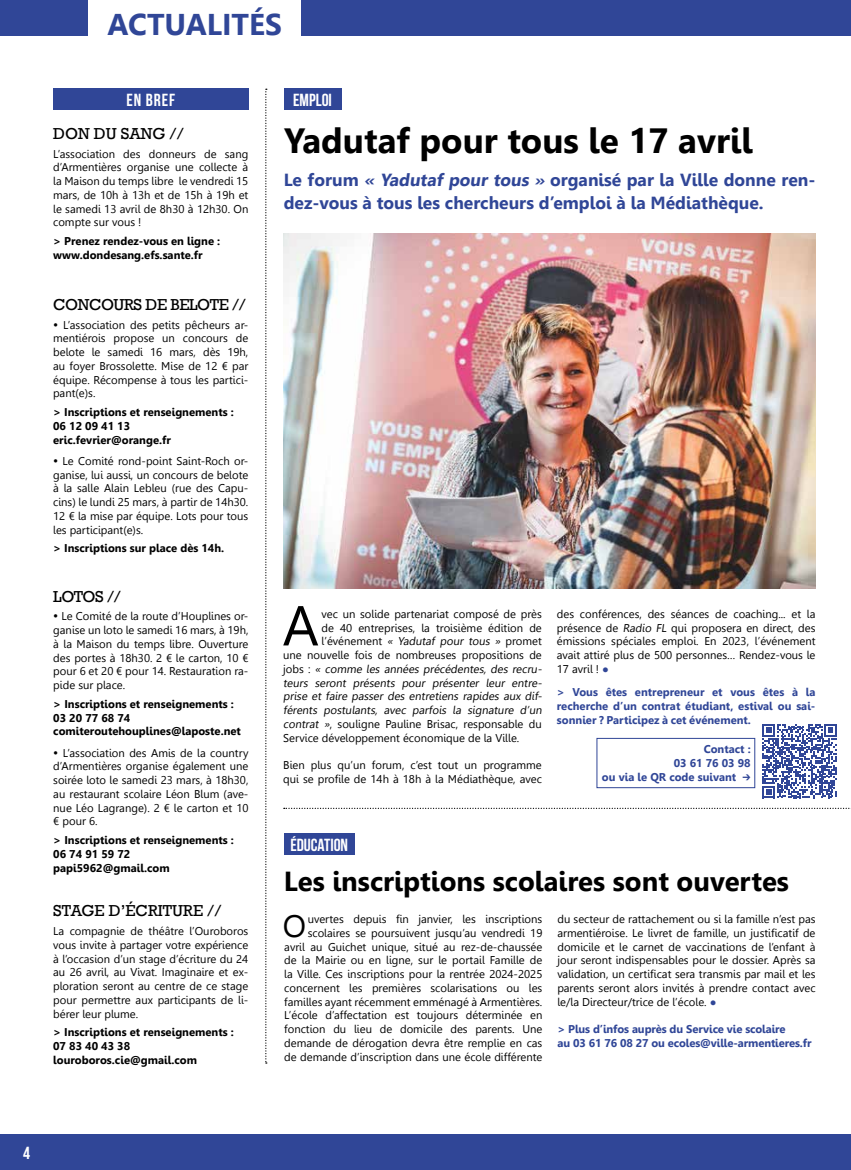
<style>
.page{position:relative;width:851px;height:1170px;background:#fff}
.page>*{position:absolute;margin:0;border:0;box-sizing:border-box;transform-origin:0 0}
.t1{font:56.12px "Leelawadee";color:#000}
.t2{font:700 35px "Leelawadee";color:#000}
.t3{font:30.88px "Leelawadee";color:#000}
.t4{font:700 30px "Leelawadee";color:#304697}
.t5{font:700 27.5px "Leelawadee";color:#000}
.t6{font:700 17.5px/22.5px "Leelawadee";color:#304697}
.t7{font:700 17.5px "Bebas Neue";color:#fff}
.t8{font:16.25px "Rockwell";color:#000}
.t9{font:16.25px "Rockwell";letter-spacing:-.025em;color:#000}
.t10{font:11.25px/13.8px "Leelawadee";color:#000;text-align:justify}
.t11{font:700 11.25px/13.8px "Leelawadee";color:#000}
.t12{font:700 11.25px/13.8px "Leelawadee";color:#304697}
.s1{font-family:"Impact";color:#304697}
.s2{font-family:"Lemur"}
</style>
<div class="page">
<div style="left:0;top:0;width:850px;height:35px;background:#304697"></div>
<div style="left:0;top:1134px;width:850px;height:35px;background:#304697"></div>
<div style="left:88px;top:0;width:213px;height:39px;background:#fff"></div>
<div style="left:284px;top:89px;width:57px;height:21px;background:#304697"></div>
<div style="left:284px;top:833px;width:70px;height:21px;background:#304697"></div>
<svg style="left:265px;top:89px;width:2px;height:974px"></svg>
<div style="left:53px;top:89px;width:195px;height:21px;background:#304697"></div>
<img style="left:284px;top:234px;width:531px;height:354px">
<svg style="left:284px;top:807px;width:566px;height:1px"></svg>
<div style="left:596px;top:737px;width:159px;height:51px;border:1px solid #304697"></div>
<svg style="left:762px;top:724px;width:74px;height:74px"></svg>
<h3 class="t4" style="left:108px;top:8px;width:176px">ACTUALITÉS</h3>
<h3 class="t7" style="left:126px;top:90px;width:50px">EN BREF</h3>
<h3 class="t8" style="left:53px;top:124px;width:132px">DON DU SANG //</h3>
<p class="t10" style="left:53px;top:147px;width:197px">L’association des donneurs de sang d’Armentières organise une collecte à la Maison du temps libre le vendredi 15 mars, de 10h à 13h et de 15h à 19h et le samedi 13 avril de 8h30 à 12h30. On compte sur vous !</p>
<p class="t11" style="left:53px;top:234px;width:169px">&gt; Prenez rendez-vous en ligne : www.dondesang.efs.sante.fr</p>
<h3 class="t9" style="left:53px;top:295px;width:194px">CONCOURS DE BELOTE //</h3>
<p class="t10" style="left:53px;top:318px;width:197px">• L’association des petits pêcheurs ar&shy;mentiérois propose un concours de belote le samedi 16 mars, dès 19h, au foyer Brossolette. Mise de 12 € par équipe. Récompense à tous les partici&shy;pant(e)s.</p>
<p class="t11" style="left:53px;top:405px;width:182px">&gt; Inscriptions et renseignements :<br>06 12 09 41 13 eric.fevrier@orange.fr</p>
<p class="t10" style="left:53px;top:454px;width:197px">• Le Comité rond-point Saint-Roch or&shy;ganise, lui aussi, un concours de belote à la salle Alain Lebleu (rue des Capu&shy;cins) le lundi 25 mars, à partir de 14h30.<br>12 € la mise par équipe. Lots pour tous les participant(e)s.</p>
<p class="t11" style="left:53px;top:541px;width:172px">&gt; Inscriptions sur place dès 14h.</p>
<h3 class="t9" style="left:53px;top:586px;width:69px">LOTOS //</h3>
<p class="t10" style="left:53px;top:609px;width:197px">• Le Comité de la route d’Houplines or&shy;ganise un loto le samedi 16 mars, à 19h, à la Maison du temps libre. Ouverture des portes à 18h30. 2 € le carton, 10 € pour 6 et 20 € pour 14. Restauration ra&shy;pide sur place.</p>
<p class="t11" style="left:53px;top:697px;width:189px">&gt; Inscriptions et renseignements :<br>03 20 77 68 74 comiteroutehouplines@laposte.net</p>
<p class="t10" style="left:53px;top:745px;width:197px">• L’association des Amis de la country d’Armentières organise également une soirée loto le samedi 23 mars, à 18h30, au restaurant scolaire Léon Blum (ave&shy;nue Léo Lagrange). 2 € le carton et 10 € pour 6.</p>
<p class="t11" style="left:53px;top:833px;width:182px">&gt; Inscriptions et renseignements :<br>06 74 91 59 72 papi5962@gmail.com</p>
<h3 class="t8" style="left:53px;top:901px;width:170px">STAGE D’ÉCRITURE //</h3>
<p class="t10" style="left:53px;top:924px;width:197px">La compagnie de théâtre l’Ouroboros vous invite à partager votre expérience à l’occasion d’un stage d’écriture du 24 au 26 avril, au Vivat. Imaginaire et ex&shy;ploration seront au centre de ce stage pour permettre aux participants de li&shy;bérer leur plume.</p>
<p class="t11" style="left:53px;top:1025px;width:182px">&gt; Inscriptions et renseignements :<br>07 83 40 43 38 louroboros.cie@gmail.com</p>
<h3 class="t7" style="left:293px;top:90px;width:40px">EMPLOI</h3>
<h2 class="t2" style="left:284px;top:121px;width:469px">Yadutaf pour tous le 17 avril</h2>
<h3 class="t6" style="left:283px;top:169px;width:533px">Le forum « Yadutaf pour tous » organisé par la Ville donne ren&shy;dez-vous à tous les chercheurs d’emploi à la Médiathèque.</h3>
<h1 class="t1" style="left:282px;top:593px;width:38px">A</h1>
<p class="t10" style="left:321px;top:607px;width:222px">vec un solide partenariat composé de près</p>
<p class="t10" style="left:321px;top:621px;width:222px">de 40 entreprises, la troisième édition de</p>
<p class="t10" style="left:321px;top:634px;width:222px">l’événement « Yadutaf pour tous » promet</p>
<p class="t10" style="left:283px;top:648px;width:260px">une nouvelle fois de nombreuses propositions de</p>
<p class="t10" style="left:283px;top:662px;width:262px">j o b s : « comme les années précédentes, des recru-</p>
<p class="t10" style="left:283px;top:676px;width:262px">teurs seront présents pour présenter leur entre-</p>
<p class="t10" style="left:283px;top:689px;width:262px">prise et faire passer des entretiens rapides aux dif-</p>
<p class="t10" style="left:283px;top:703px;width:262px">férents postulants, avec parfois la signature d’un</p>
<p class="t10" style="left:283px;top:717px;width:260px">contrat », souligne Pauline Brisac, responsable du</p>
<p class="t10" style="left:283px;top:731px;width:237px">Service développement économique de la Ville.</p>
<p class="t10" style="left:283px;top:758px;width:260px">Bien plus qu’un forum, c’est tout un programme qui se profile de 14h à 18h à la Médiathèque, avec</p>
<p class="t10" style="left:556px;top:607px;width:260px">des conférences, des séances de coaching... et la présence de Radio FL qui proposera en direct, des émissions spéciales emploi. En 2023, l’événement avait attiré plus de 500 personnes… Rendez-vous le 17 avril ! <span class="s1">●</span></p>
<p class="t12" style="left:556px;top:685px;width:260px;text-align:justify">&gt; Vous êtes entrepreneur et vous êtes à la recherche d’un contrat étudiant, estival ou sai&shy;sonnier ? Participez à cet événement.</p>
<p class="t12" style="left:602px;top:742px;width:150px;text-align:right">Contact :<br>03 61 76 03 98<br>ou via le QR code suivant <span class="s2">→</span></p>
<h3 class="t7" style="left:290px;top:835px;width:59px">ÉDUCATION</h3>
<h3 class="t5" style="left:284px;top:865px;width:506px">Les inscriptions scolaires sont ouvertes</h3>
<p class="t10" style="left:284px;top:912px;width:259px;text-align:right">uvertes depuis fin janvier, les inscriptions scolaires se poursuivent jusqu’au vendredi 19 avril au Guichet unique, situé au rez-de-chaussée de la Mairie ou en ligne, sur le portail Famille de la Ville. Ces inscriptions pour la rentrée 2024-2025 concernent les premières scolarisations ou les familles ayant récemment emménagé à Armentières.<br>L’école d’affectation est toujours déterminée en fonction du lieu de domicile des parents. Une demande de dérogation devra être remplie en cas de demande d’inscription dans une école différente</p>
<p class="t10" style="left:557px;top:912px;width:259px">du secteur de rattachement ou si la famille n’est pas armentiéroise. Le livret de famille, un justificatif de domicile et le carnet de vaccinations de l’enfant à jour seront indispensables pour le dossier. Après sa validation, un certificat sera transmis par mail et les parents seront alors invités à prendre contact avec le/la Directeur/trice de l’école. <span class="s1">●</span></p>
<h3 class="t3" style="left:283px;top:908px;width:25px">O</h3>
<p class="t12" style="left:557px;top:1022px;width:255px">&gt; Plus d’infos auprès du Service vie scolaire<br>au 03 61 76 08 27 ou ecoles@ville-armentieres.fr</p>
<h3 class="t7" style="left:23px;top:1142px;width:8px">4</h3>
</div>
